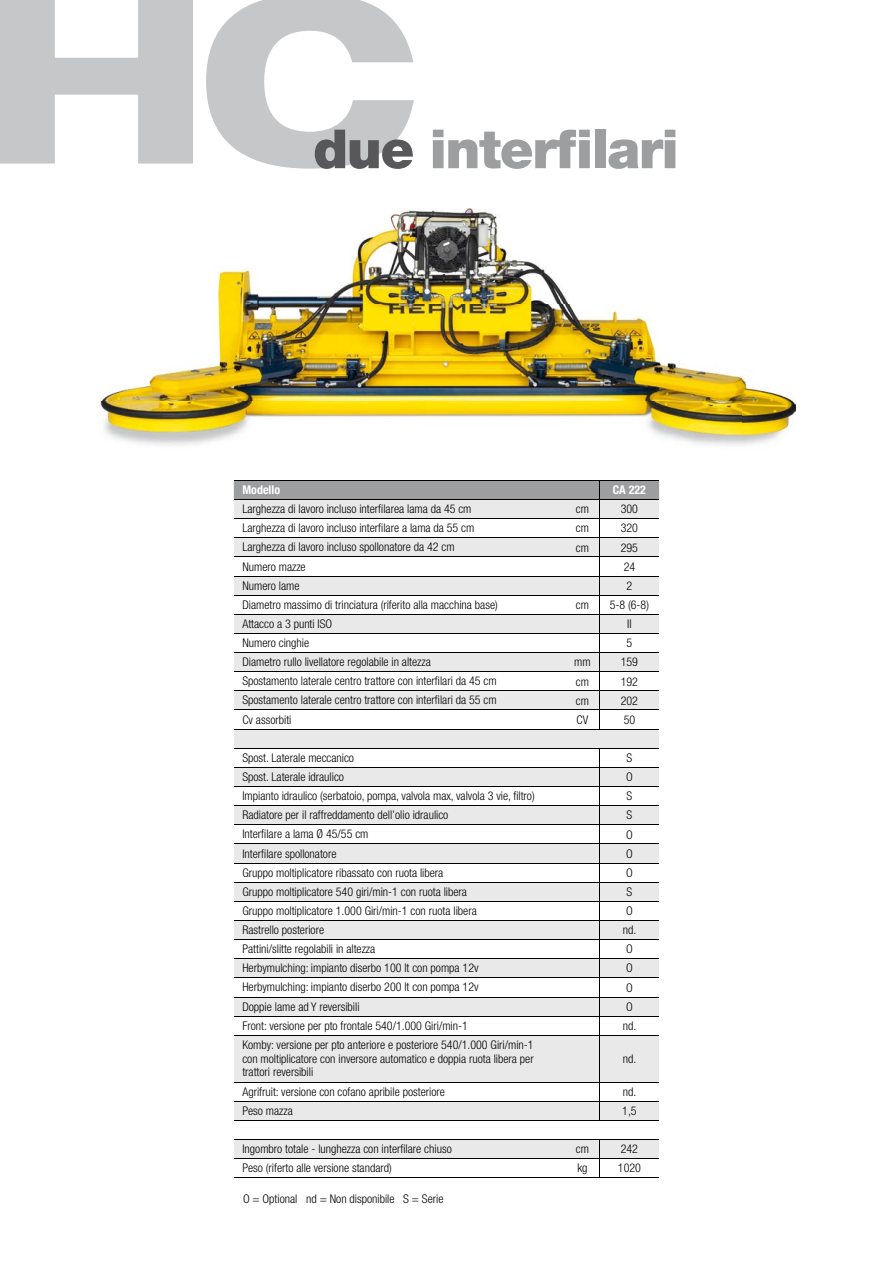
<style>
.page{position:relative;width:893px;height:1263px;background:#fff}
.page>*{position:absolute;margin:0;border:0;box-sizing:border-box;transform-origin:0 0}
.t1{font:900 54px "Helvetica Neue LT Std";letter-spacing:-.025em;color:#9c9e9f}
.t2{font:300 condensed 12px/19.2px "Helvetica Neue LT Std";color:#000}
.t3{font:700 condensed 12px "Helvetica Neue LT Std";color:#fff}
.s1{color:#58585a}
</style>
<div class="page">
<svg style="left:0;top:0;width:414px;height:169px;fill:#c6c7c8"></svg>
<svg style="left:234px;top:730px;width:425px;height:352px;fill:#e9e9ea"></svg>
<hr style="left:234px;top:844px;width:332px;height:1px;background:#000">
<hr style="left:234px;top:863px;width:332px;height:1px;background:#000">
<svg style="left:234px;top:480px;width:425px;height:249px"></svg>
<hr style="left:234px;top:729px;width:332px;height:1px;background:#000">
<hr style="left:566px;top:729px;width:34px;height:1px;background:#000">
<hr style="left:600px;top:729px;width:59px;height:1px;background:#000">
<hr style="left:234px;top:748px;width:332px;height:1px;background:#000">
<hr style="left:566px;top:748px;width:34px;height:1px;background:#000">
<hr style="left:600px;top:748px;width:59px;height:1px;background:#000">
<hr style="left:234px;top:767px;width:332px;height:1px;background:#000">
<hr style="left:566px;top:767px;width:34px;height:1px;background:#000">
<hr style="left:600px;top:767px;width:59px;height:1px;background:#000">
<hr style="left:234px;top:786px;width:332px;height:1px;background:#000">
<hr style="left:566px;top:786px;width:34px;height:1px;background:#000">
<hr style="left:600px;top:786px;width:59px;height:1px;background:#000">
<hr style="left:234px;top:805px;width:332px;height:1px;background:#000">
<hr style="left:566px;top:805px;width:34px;height:1px;background:#000">
<hr style="left:600px;top:805px;width:59px;height:1px;background:#000">
<hr style="left:234px;top:825px;width:332px;height:1px;background:#000">
<hr style="left:566px;top:825px;width:34px;height:1px;background:#000">
<hr style="left:600px;top:825px;width:59px;height:1px;background:#000">
<hr style="left:566px;top:844px;width:34px;height:1px;background:#000">
<hr style="left:600px;top:844px;width:59px;height:1px;background:#000">
<hr style="left:566px;top:863px;width:34px;height:1px;background:#000">
<hr style="left:600px;top:863px;width:59px;height:1px;background:#000">
<hr style="left:234px;top:882px;width:332px;height:1px;background:#000">
<hr style="left:566px;top:882px;width:34px;height:1px;background:#000">
<hr style="left:600px;top:882px;width:59px;height:1px;background:#000">
<hr style="left:234px;top:901px;width:332px;height:1px;background:#000">
<hr style="left:566px;top:901px;width:34px;height:1px;background:#000">
<hr style="left:600px;top:901px;width:59px;height:1px;background:#000">
<hr style="left:234px;top:920px;width:332px;height:1px;background:#000">
<hr style="left:566px;top:920px;width:34px;height:1px;background:#000">
<hr style="left:600px;top:920px;width:59px;height:1px;background:#000">
<hr style="left:234px;top:939px;width:332px;height:1px;background:#000">
<hr style="left:566px;top:939px;width:34px;height:1px;background:#000">
<hr style="left:600px;top:939px;width:59px;height:1px;background:#000">
<hr style="left:234px;top:958px;width:332px;height:1px;background:#000">
<hr style="left:566px;top:958px;width:34px;height:1px;background:#000">
<hr style="left:600px;top:958px;width:59px;height:1px;background:#000">
<hr style="left:234px;top:978px;width:332px;height:1px;background:#000">
<hr style="left:566px;top:978px;width:34px;height:1px;background:#000">
<hr style="left:600px;top:978px;width:59px;height:1px;background:#000">
<hr style="left:234px;top:997px;width:332px;height:1px;background:#000">
<hr style="left:566px;top:997px;width:34px;height:1px;background:#000">
<hr style="left:600px;top:997px;width:59px;height:1px;background:#000">
<hr style="left:234px;top:1016px;width:332px;height:1px;background:#000">
<hr style="left:566px;top:1016px;width:34px;height:1px;background:#000">
<hr style="left:600px;top:1016px;width:59px;height:1px;background:#000">
<svg style="left:599px;top:749px;width:1px;height:286px"></svg>
<hr style="left:234px;top:1035px;width:332px;height:1px;background:#000">
<hr style="left:566px;top:1035px;width:34px;height:1px;background:#000">
<hr style="left:600px;top:1035px;width:59px;height:1px;background:#000">
<hr style="left:599px;top:1035px;width:1px;height:47px;background:#000">
<svg style="left:234px;top:1082px;width:425px;height:95px"></svg>
<hr style="left:234px;top:1177px;width:332px;height:1px;background:#000">
<hr style="left:566px;top:1177px;width:34px;height:1px;background:#000">
<hr style="left:600px;top:1177px;width:59px;height:1px;background:#000">
<img style="left:98px;top:208px;width:697px;height:237px">
<h1 class="t1" style="left:313px;top:117px;width:367px"><span class="s1">due</span> interfilari</h1>
<p class="t3" style="left:242px;top:482px;width:39px">Modello</p>
<p class="t2" style="left:242px;top:499px;width:257px">Larghezza di lavoro incluso interfilarea lama da 45 cm Larghezza di lavoro incluso interfilare a lama da 55 cm Larghezza di lavoro incluso spollonatore da 42 cm<br>Numero mazze<br>Numero lame<br>Diametro massimo di trinciatura (riferito alla macchina base)<br>Attacco a 3 punti ISO<br>Numero cinghie<br>Diametro rullo livellatore regolabile in altezza<br>Spostamento laterale centro trattore con interfilari da 45 cm Spostamento laterale centro trattore con interfilari da 55 cm Cv assorbiti</p>
<p class="t2" style="left:242px;top:748px;width:294px">Spost. Laterale meccanico<br>Spost. Laterale idraulico<br>Impianto idraulico (serbatoio, pompa, valvola max, valvola 3 vie, filtro)<br>Radiatore per il raffreddamento dell’olio idraulico<br>Interfilare a lama Ø 45/55 cm<br>Interfilare spollonatore<br>Gruppo moltiplicatore ribassato con ruota libera<br>Gruppo moltiplicatore 540 giri/min-1 con ruota libera<br>Gruppo moltiplicatore 1.000 Giri/min-1 con ruota libera<br>Rastrello posteriore<br>Pattini/slitte regolabili in altezza<br>Herbymulching: impianto diserbo 100 lt con pompa 12v Herbymulching: impianto diserbo 200 lt con pompa 12v<br>Doppie lame ad Y reversibili<br>Front: versione per pto frontale 540/1.000 Giri/min-1<br>Komby: versione per pto anteriore e posteriore 540/1.000 Giri/min-1</p>
<p class="t2" style="left:242px;top:1051px;width:293px;line-height:13.5px">con moltiplicatore con inversore automatico e doppia ruota libera per trattori reversibili</p>
<p class="t2" style="left:242px;top:1082px;width:204px">Agrifruit: versione con cofano apribile posteriore<br>Peso mazza</p>
<p class="t2" style="left:242px;top:1139px;width:211px">Ingombro totale - lunghezza con interfilare chiuso<br>Peso (riferto alle versione standard)</p>
<p class="t2" style="left:243px;top:1189px;width:202px">O = Optional nd = Non disponibile S = Serie</p>
<p class="t3" style="left:613px;top:483px;width:35px">CA 222</p>
<p class="t2" style="left:576px;top:499px;width:15px">cm</p>
<p class="t2" style="left:621px;top:499px;width:19px">300</p>
<p class="t2" style="left:576px;top:518px;width:15px">cm</p>
<p class="t2" style="left:621px;top:518px;width:19px">320</p>
<p class="t2" style="left:576px;top:538px;width:15px">cm</p>
<p class="t2" style="left:621px;top:538px;width:19px">295<br>24<br>2</p>
<p class="t2" style="left:576px;top:595px;width:15px">cm</p>
<p class="t2" style="left:610px;top:595px;width:41px;text-align:center">5-8 (6-8)<br>II<br>5</p>
<p class="t2" style="left:574px;top:652px;width:18px">mm</p>
<p class="t2" style="left:621px;top:652px;width:19px">159</p>
<p class="t2" style="left:576px;top:671px;width:15px">cm</p>
<p class="t2" style="left:621px;top:671px;width:19px">192</p>
<p class="t2" style="left:576px;top:691px;width:15px">cm</p>
<p class="t2" style="left:621px;top:691px;width:19px">202</p>
<p class="t2" style="left:577px;top:710px;width:13px">CV</p>
<p class="t2" style="left:624px;top:710px;width:13px">50</p>
<p class="t2" style="left:623px;top:748px;width:15px;text-align:center">S<br>O<br>S<br>S<br>O<br>O<br>O<br>S<br>O nd.<br>O<br>O<br>O<br>O nd.</p>
<p class="t2" style="left:623px;top:1049px;width:15px">nd.</p>
<p class="t2" style="left:622px;top:1082px;width:16px">nd.<br>1,5</p>
<p class="t2" style="left:576px;top:1139px;width:15px">cm</p>
<p class="t2" style="left:621px;top:1139px;width:19px">242</p>
<p class="t2" style="left:577px;top:1158px;width:12px">kg</p>
<p class="t2" style="left:618px;top:1158px;width:25px">1020</p>
</div>
